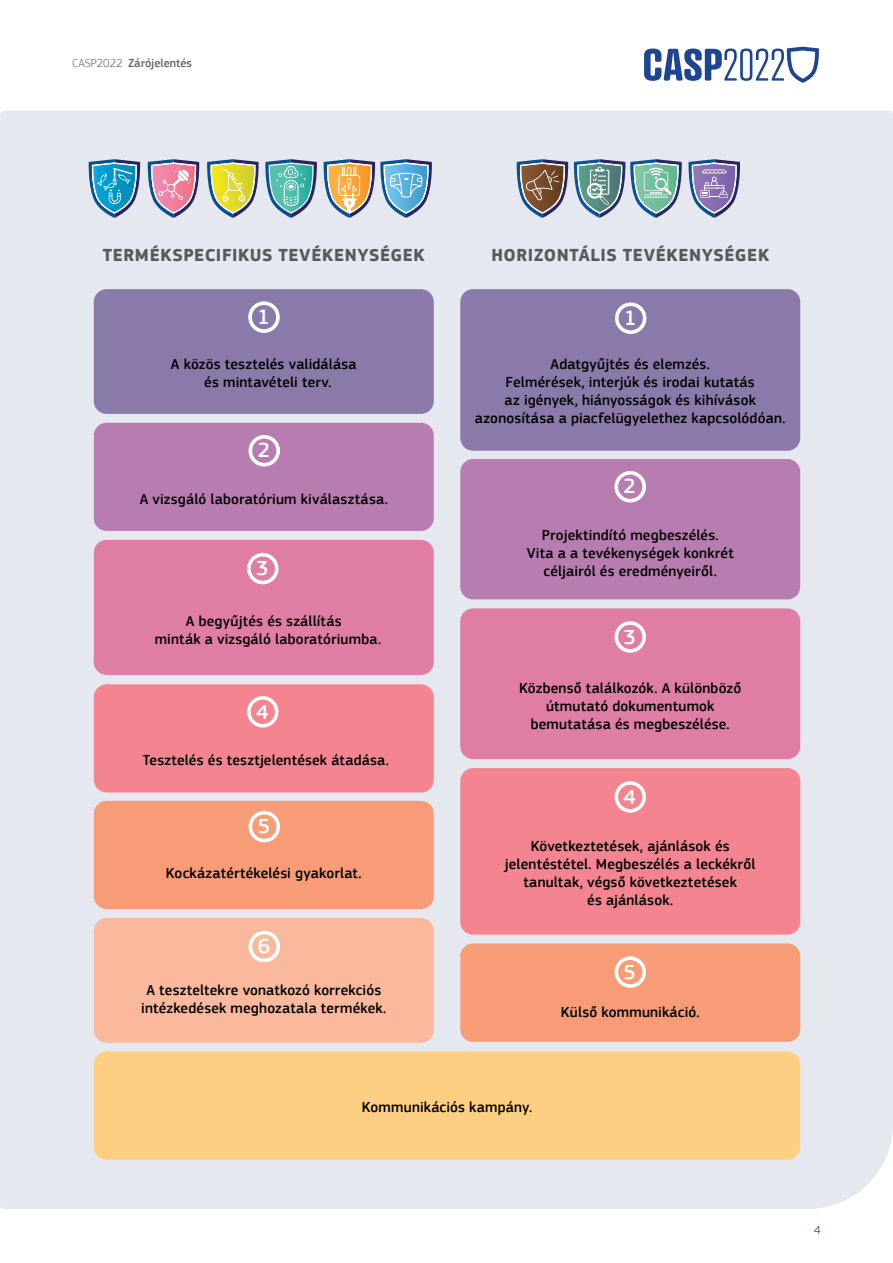
<style>
.page{position:relative;width:893px;height:1263px;background:#fff}
.page>*{position:absolute;margin:0;border:0;box-sizing:border-box;transform-origin:0 0}
.t1{font:500 21.45px "EC Square Sans Pro";color:#fff}
.t2{font:700 18px "EC Square Sans Pro";letter-spacing:.035em;color:#58595b}
.t3{font:500 15px/18px "EC Square Sans Pro";letter-spacing:.01em;color:#000;text-align:center}
.t4{font:500 12px "EC Square Sans Pro";color:#636466}
.t5{font:300 12px "EC Square Sans Pro";color:#02405d}
.s1{font-weight:300}
</style>
<div class="page">
<svg style="left:644px;top:47px;width:175px;height:36px"></svg>
<div style="left:0;top:111px;width:893px;height:1098px;background:#e6e8ef"></div>
<svg style="left:688px;top:159px;width:52px;height:59px;background:#9a94c0"></svg>
<svg style="left:574px;top:159px;width:108px;height:59px;background:#8fb3b6"></svg>
<svg style="left:517px;top:159px;width:51px;height:59px;background:#8e7f7c"></svg>
<svg style="left:89px;top:159px;width:51px;height:59px;background:#5aa6ca"></svg>
<svg style="left:148px;top:159px;width:51px;height:59px;background:#ca9bb6"></svg>
<svg style="left:207px;top:159px;width:52px;height:59px;background:#c2c67d"></svg>
<svg style="left:265px;top:159px;width:52px;height:59px;background:#7ab5ba"></svg>
<svg style="left:324px;top:159px;width:108px;height:59px;background:#abb4b4"></svg>
<div style="left:94px;top:684px;width:340px;height:108px;background:#f4848f;border-radius:13px"></div>
<div style="left:460px;top:768px;width:340px;height:167px;background:#f4848f;border-radius:13px"></div>
<div style="left:94px;top:801px;width:340px;height:108px;background:#f79c76;border-radius:13px"></div>
<div style="left:460px;top:943px;width:340px;height:99px;background:#f79c76;border-radius:13px"></div>
<div style="left:94px;top:918px;width:340px;height:125px;background:#fab89c;border-radius:13px"></div>
<div style="left:94px;top:1051px;width:706px;height:109px;background:#fdcf82;border-radius:13px"></div>
<div style="left:94px;top:289px;width:340px;height:125px;background:#8a7aaa;border-radius:13px"></div>
<div style="left:248px;top:301px;width:32px;height:32px;border:4px solid #fff;border-radius:50%"></div>
<div style="left:460px;top:289px;width:340px;height:162px;background:#8a7aaa;border-radius:13px"></div>
<div style="left:615px;top:302px;width:31px;height:32px;border:4px solid #fff;border-radius:50%"></div>
<div style="left:94px;top:423px;width:340px;height:108px;background:#b87db0;border-radius:13px"></div>
<div style="left:249px;top:435px;width:31px;height:31px;border:4px solid #fff;border-radius:50%"></div>
<div style="left:460px;top:459px;width:340px;height:140px;background:#b87db0;border-radius:13px"></div>
<div style="left:614px;top:471px;width:32px;height:31px;border:4px solid #fff;border-radius:50%"></div>
<div style="left:94px;top:540px;width:340px;height:135px;background:#e07da5;border-radius:13px"></div>
<div style="left:247px;top:553px;width:32px;height:31px;border:4px solid #fff;border-radius:50%"></div>
<div style="left:460px;top:608px;width:340px;height:151px;background:#e07da5;border-radius:13px"></div>
<div style="left:614px;top:621px;width:32px;height:32px;border:4px solid #fff;border-radius:50%"></div>
<div style="left:247px;top:696px;width:32px;height:31px;border:4px solid #fff;border-radius:50%"></div>
<div style="left:614px;top:781px;width:32px;height:32px;border:4px solid #fff;border-radius:50%"></div>
<div style="left:249px;top:811px;width:31px;height:31px;border:4px solid #fff;border-radius:50%"></div>
<div style="left:614px;top:956px;width:32px;height:32px;border:4px solid #fff;border-radius:50%"></div>
<div style="left:249px;top:931px;width:31px;height:31px;border:4px solid #fff;border-radius:50%"></div>
<p class="t4" style="left:72px;top:56px;width:121px"><span class="s1">CASP2022</span> Zárójelentés</p>
<p class="t2" style="left:103px;top:244px;width:323px">TERMÉKSPECIFIKUS TEVÉKENYSÉGEK</p>
<p class="t2" style="left:491px;top:244px;width:279px">HORIZONTÁLIS TEVÉKENYSÉGEK</p>
<h1 class="t1" style="left:257px;top:304px;width:14px">1</h1>
<p class="t3" style="left:171px;top:355px;width:187px">A közös tesztelés validálása és mintavételi terv.</p>
<h1 class="t1" style="left:258px;top:438px;width:14px">2</h1>
<p class="t3" style="left:140px;top:490px;width:250px">A vizsgáló laboratórium kiválasztása.</p>
<h1 class="t1" style="left:256px;top:556px;width:14px">3</h1>
<p class="t3" style="left:155px;top:612px;width:228px">A begyűjtés és szállítás<br>minták a vizsgáló laboratóriumba.</p>
<h1 class="t1" style="left:256px;top:699px;width:14px">4</h1>
<p class="t3" style="left:143px;top:751px;width:248px">Tesztelés és tesztjelentések átadása.</p>
<h1 class="t1" style="left:258px;top:814px;width:14px">5</h1>
<p class="t3" style="left:166px;top:864px;width:197px">Kockázatértékelési gyakorlat.</p>
<h1 class="t1" style="left:258px;top:934px;width:14px">6</h1>
<p class="t3" style="left:141px;top:981px;width:247px">A teszteltekre vonatkozó korrekciós intézkedések meghozatala termékek.</p>
<h1 class="t1" style="left:624px;top:305px;width:14px">1</h1>
<p class="t3" style="left:475px;top:355px;width:312px">Adatgyűjtés és elemzés.<br>Felmérések, interjúk és irodai kutatás<br>az igények, hiányosságok és kihívások azonosítása a piacfelügyelethez kapcsolódóan.</p>
<h1 class="t1" style="left:624px;top:474px;width:14px">2</h1>
<p class="t3" style="left:527px;top:526px;width:209px">Projektindító megbeszélés.<br>Vita a a tevékenységek konkrét céljairól és eredményeiről.</p>
<h1 class="t1" style="left:624px;top:624px;width:14px">3</h1>
<p class="t3" style="left:519px;top:679px;width:224px">Közbenső találkozók. A különböző útmutató dokumentumok bemutatása és megbeszélése.</p>
<h1 class="t1" style="left:624px;top:784px;width:14px">4</h1>
<p class="t3" style="left:505px;top:837px;width:252px">Következtetések, ajánlások és jelentéstétel. Megbeszélés a leckékről tanultak, végső következtetések<br>és ajánlások.</p>
<h1 class="t1" style="left:624px;top:959px;width:14px">5</h1>
<p class="t3" style="left:561px;top:1003px;width:140px">Külső kommunikáció.</p>
<p class="t3" style="left:362px;top:1098px;width:172px">Kommunikációs kampány.</p>
<p class="t5" style="left:814px;top:1223px;width:8px">4</p>
</div>
